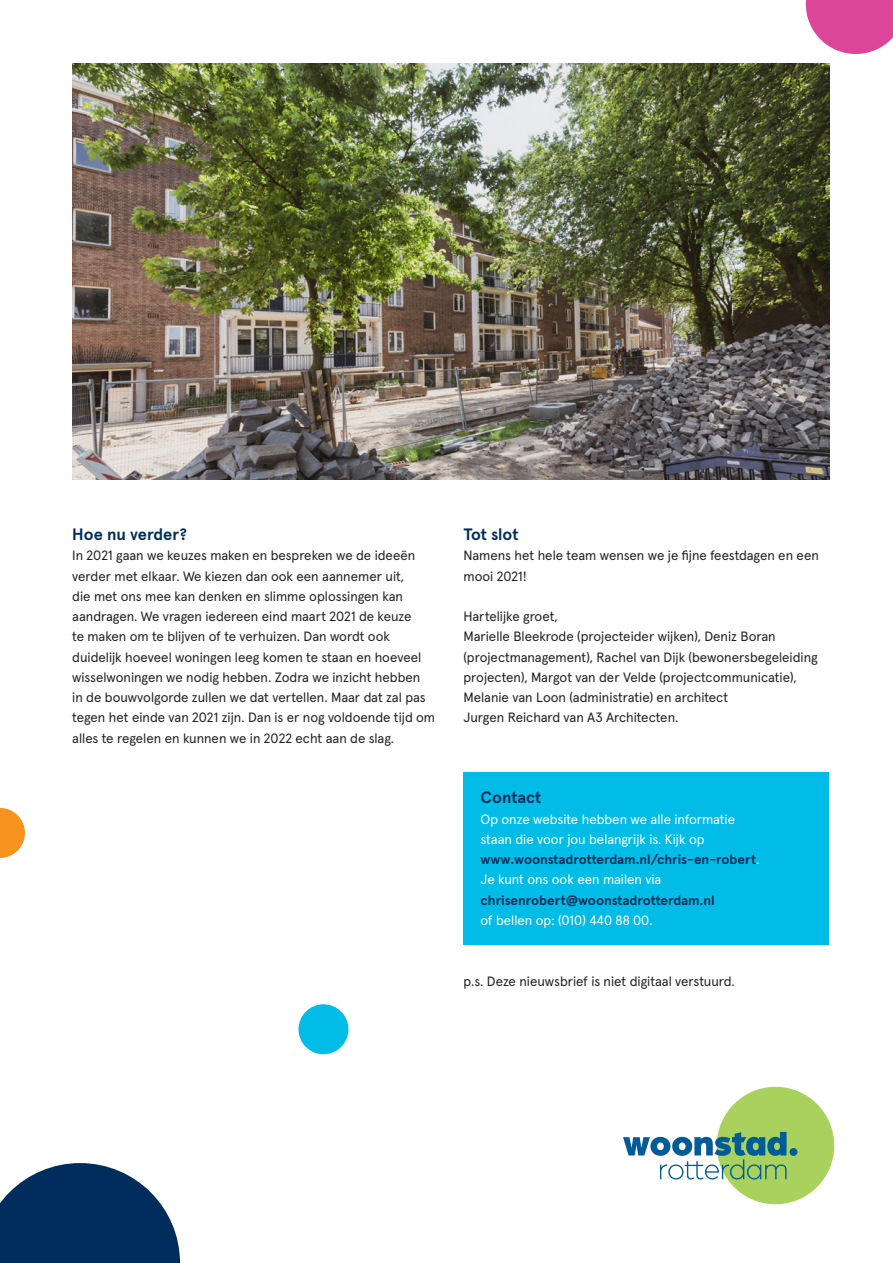
<style>
.page{position:relative;width:893px;height:1263px;background:#fff}
.page>*{position:absolute;margin:0;border:0;box-sizing:border-box;transform-origin:0 0}
.t1{font:700 16.5px "Apercu Pro";color:#002d5b}
.t2{font:13.5px/20.2px "Apercu Pro";color:#231f20}
.t3{font:13.5px/20.2px "Apercu Pro";color:#fff}
.t4{font:700 13.5px "Apercu Pro";letter-spacing:-.005em;color:#002d5b}
.s1{font-weight:700;color:#002d5b}
</style>
<div class="page">
<div style="left:717px;top:1087px;width:117px;height:117px;background:#a9d15d;border-radius:50%"></div>
<div style="left:789px;top:1148px;width:8px;height:8px;background:#005c97;border-radius:50%"></div>
<svg style="left:623px;top:1132px;width:163px;height:47px"></svg>
<svg style="left:0;top:1163px;width:180px;height:100px"></svg>
<svg style="left:0;top:808px;width:25px;height:50px"></svg>
<div style="left:298px;top:1004px;width:50px;height:50px;background:#00bce7;border-radius:50%"></div>
<svg style="left:806px;top:0;width:87px;height:54px;background:#e062a8"></svg>
<div style="left:463px;top:773px;width:366px;height:172px;background:#00bce7"></div>
<img style="left:72px;top:64px;width:757px;height:415px">
<p class="t1" style="left:72px;top:521px;width:116px">Hoe nu verder?</p>
<p class="t2" style="left:72px;top:544px;width:364px">In 2021 gaan we keuzes maken en bespreken we de ideeën verder met elkaar. We kiezen dan ook een aannemer uit,<br>die met ons mee kan denken en slimme oplossingen kan aandragen. We vragen iedereen eind maart 2021 de keuze<br>te maken om te blijven of te verhuizen. Dan wordt ook duidelijk hoeveel woningen leeg komen te staan en hoeveel wisselwoningen we nodig hebben. Zodra we inzicht hebben<br>in de bouwvolgorde zullen we dat vertellen. Maar dat zal pas tegen het einde van 2021 zijn. Dan is er nog voldoende tijd om alles te regelen en kunnen we in 2022 echt aan de slag.</p>
<p class="t1" style="left:463px;top:521px;width:56px">Tot slot</p>
<p class="t2" style="left:463px;top:544px;width:357px">Namens het hele team wensen we je fijne feestdagen en een mooi 2021!</p>
<p class="t2" style="left:463px;top:605px;width:356px">Hartelijke groet,<br>Marielle Bleekrode (projecteider wijken), Deniz Boran (projectmanagement), Rachel van Dijk (bewonersbegeleiding projecten), Margot van der Velde (projectcommunicatie), Melanie van Loon (administratie) en architect<br>Jurgen Reichard van A3 Architecten.</p>
<p class="t1" style="left:480px;top:785px;width:62px">Contact</p>
<p class="t3" style="left:480px;top:808px;width:280px">Op onze website hebben we alle informatie staan die voor jou belangrijk is. Kijk op <span class="s1">www.woonstadrotterdam.nl/chris-en-robert</span>.<br>Je kunt ons ook een mailen via</p>
<p class="t4" style="left:480px;top:889px;width:236px">chrisenrobert@woonstadrotterdam.nl</p>
<p class="t3" style="left:480px;top:909px;width:174px">of bellen op: (010) 440 88 00.</p>
<p class="t2" style="left:463px;top:970px;width:273px">p.s. Deze nieuwsbrief is niet digitaal verstuurd.</p>
</div>
